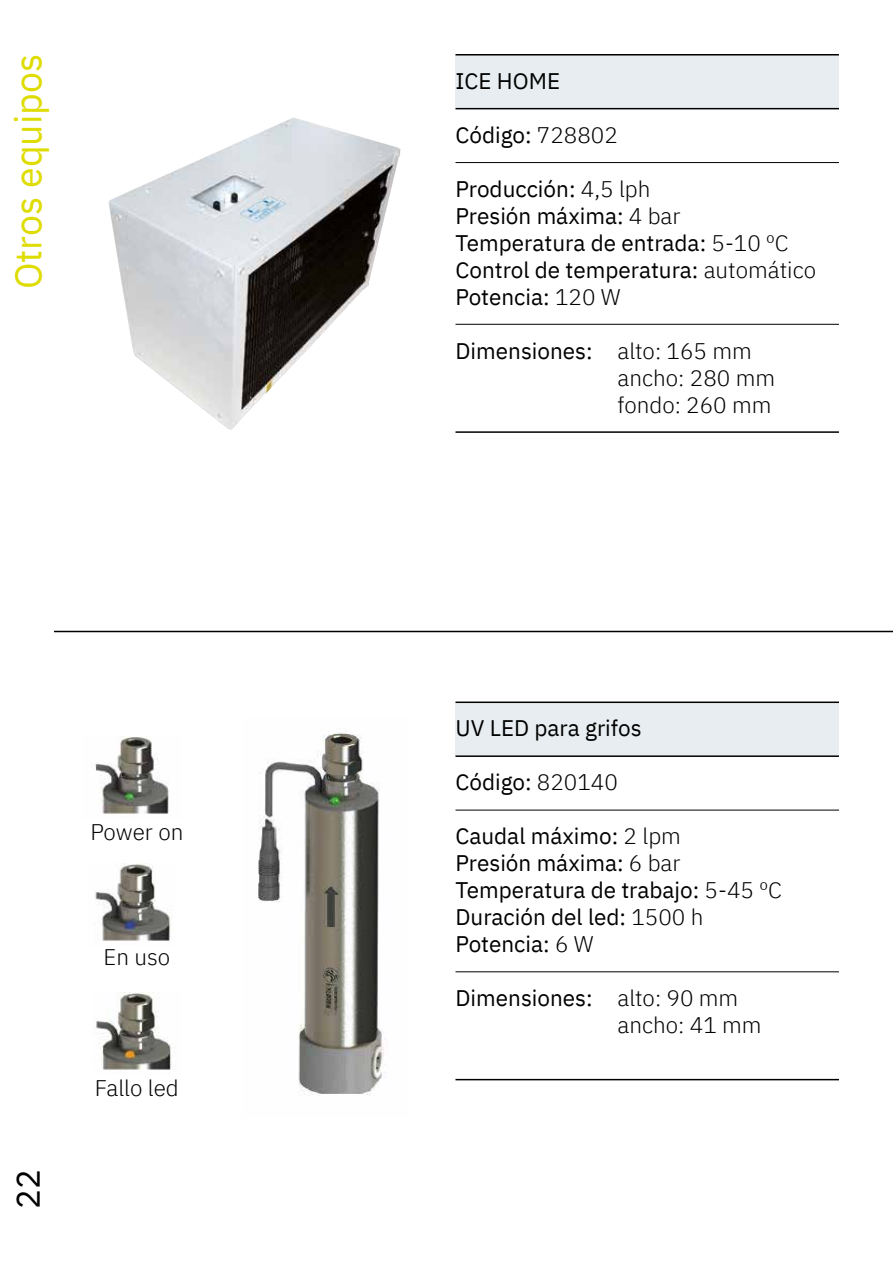
<style>
.page{position:relative;width:893px;height:1263px;background:#fff}
.page>*{position:absolute;margin:0;border:0;box-sizing:border-box;transform-origin:0 0}
.t1{font:37.5px "IBM Plex Sans";color:#dedc00}
.t2{font:33px "IBM Plex Sans";color:#000}
.t3{font:22.5px/27px "IBM Plex Sans";color:#000}
.t4{font:300 22.5px/27px "IBM Plex Sans";color:#000}
.s1{font-weight:300}
.s2{font-weight:400}
</style>
<div class="page">
<div style="left:455px;top:56px;width:384px;height:52px;background:#e7edf0"></div>
<hr style="left:455px;top:162px;width:384px;height:1px;background:#000">
<hr style="left:455px;top:324px;width:384px;height:1px;background:#000">
<hr style="left:455px;top:431px;width:384px;height:2px;background:#000">
<hr style="left:455px;top:54px;width:384px;height:2px;background:#000">
<hr style="left:455px;top:108px;width:384px;height:1px;background:#000">
<img style="left:108px;top:117px;width:293px;height:313px">
<hr style="left:54px;top:631px;width:839px;height:1px;background:#000">
<div style="left:455px;top:703px;width:384px;height:52px;background:#e7edf0"></div>
<hr style="left:455px;top:810px;width:384px;height:1px;background:#000">
<hr style="left:455px;top:971px;width:384px;height:1px;background:#000">
<hr style="left:455px;top:1079px;width:384px;height:1px;background:#000">
<hr style="left:455px;top:701px;width:384px;height:2px;background:#000">
<hr style="left:455px;top:755px;width:384px;height:2px;background:#000">
<img style="left:258px;top:733px;width:128px;height:362px">
<img style="left:94px;top:736px;width:75px;height:78px">
<img style="left:95px;top:863px;width:77px;height:78px">
<img style="left:95px;top:992px;width:76px;height:78px">
<h1 class="t1" style="left:0;top:289px;width:237px;rotate:-90deg">Otros equipos</h1>
<h2 class="t2" style="left:3px;top:1209px;width:41px;rotate:-90deg">22</h2>
<p class="t4" style="left:90px;top:817px;width:95px">Power on</p>
<p class="t4" style="left:104px;top:942px;width:68px">En uso</p>
<p class="t4" style="left:95px;top:1073px;width:85px">Fallo led</p>
<p class="t3" style="left:455px;top:65px;width:106px">ICE HOME</p>
<p class="t3" style="left:455px;top:119px;width:164px">Código: <span class="s1">728802</span></p>
<p class="t3" style="left:455px;top:173px;width:362px">Producción: <span class="s1">4,5 lph<br></span>Presión máxima: <span class="s1">4 bar<br></span>Temperatura de entrada: <span class="s1">5-10 ºC<br></span>Control de temperatura: <span class="s1">automático<br></span>Potencia: <span class="s1">120 W</span></p>
<p class="t4" style="left:617px;top:335px;width:159px;text-indent:-162px"><span class="s2">Dimensiones:</span> alto: 165 mm ancho: 280 mm fondo: 260 mm</p>
<p class="t3" style="left:455px;top:713px;width:188px">UV LED para grifos</p>
<p class="t3" style="left:455px;top:767px;width:164px">Código: <span class="s1">820140</span></p>
<p class="t3" style="left:455px;top:821px;width:328px">Caudal máximo: <span class="s1">2 lpm<br></span>Presión máxima: <span class="s1">6 bar<br></span>Temperatura de trabajo: <span class="s1">5-45 ºC<br></span>Duración del led: <span class="s1">1500 h<br></span>Potencia: <span class="s1">6 W</span></p>
<p class="t4" style="left:617px;top:983px;width:146px;text-indent:-162px"><span class="s2">Dimensiones:</span> alto: 90 mm ancho: 41 mm</p>
</div>
